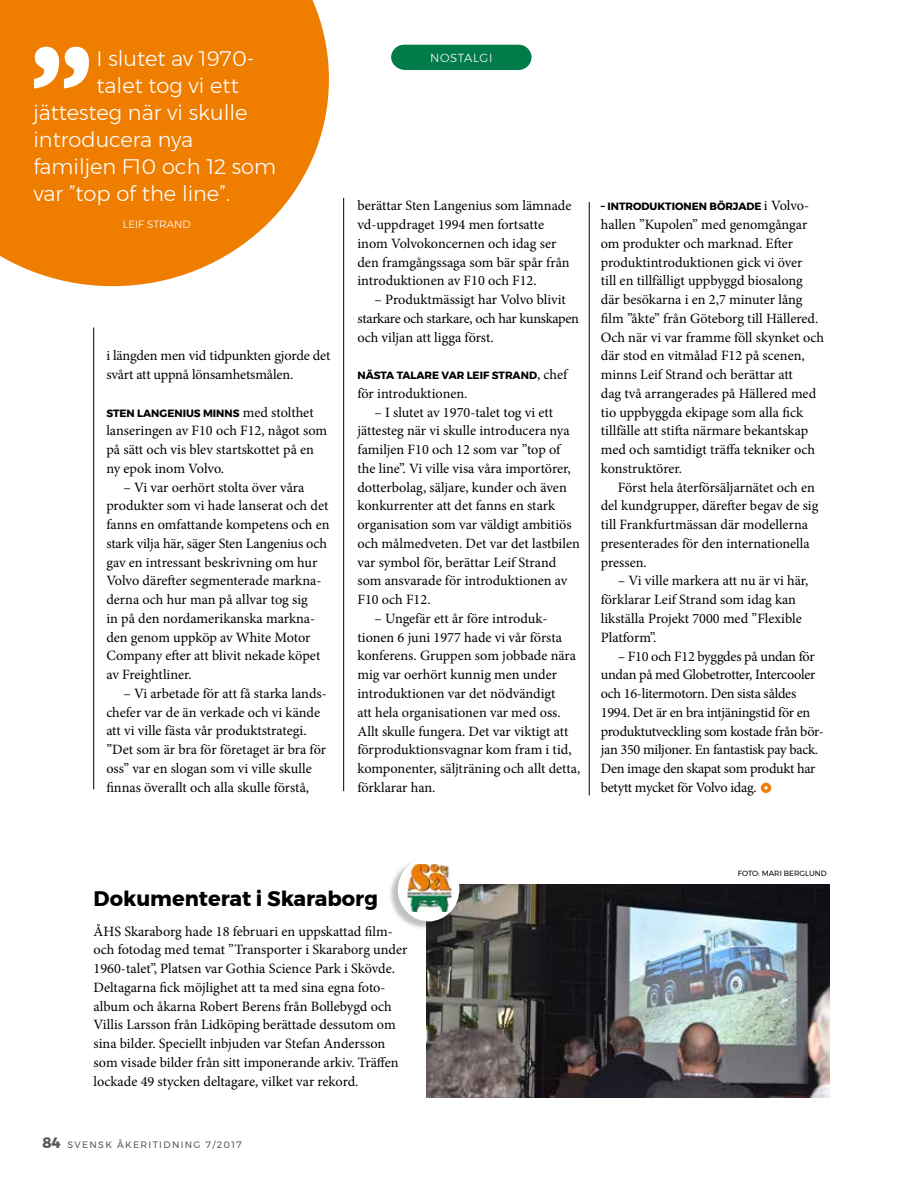
<style>
.page{position:relative;width:923px;height:1191px;background:#fff}
.page>*{position:absolute;margin:0;border:0;box-sizing:border-box;transform-origin:0 0}
.t1{font:300 21px "Montserrat";color:#fff}
.t2{font:700 21px "Montserrat";color:#000}
.t3{font:14.25px/18.8px "Minion Pro";letter-spacing:-.005em;color:#000}
.t4{font:300 11.7px "Montserrat";letter-spacing:.05em;color:#fff}
.t5{font:700 10.5px "Montserrat";color:#000}
.t6{font:300 10.5px "Montserrat";color:#fff}
.t7{font:9.3px "Montserrat";letter-spacing:.145em;color:#575756}
.t8{font:7.5px "Montserrat";color:#000}
.s1{font-family:"Minion Pro";font-weight:400;font-size:14.25px}
.s2{font-weight:700;font-size:15px}
</style>
<div class="page">
<svg style="left:0;top:0;width:329px;height:286px;background:#f08c1e"></svg>
<svg style="left:34px;top:47px;width:55px;height:41px"></svg>
<img style="left:426px;top:884px;width:403px;height:213px">
<div style="left:388px;top:858px;width:70px;height:72px;background:#000;opacity:.25"></div>
<div style="left:398px;top:857px;width:61px;height:64px;background:#fff;border-radius:50%"></div>
<img style="left:407px;top:864px;width:44px;height:48px">
<hr style="left:93px;top:327px;width:1px;height:462px;background:#000">
<hr style="left:343px;top:198px;width:1px;height:593px;background:#000">
<hr style="left:589px;top:202px;width:1px;height:593px;background:#000">
<div style="left:391px;top:45px;width:140px;height:25px;background:#007b49"></div>
<h1 class="t1" style="left:96px;top:42px;width:159px">I slutet av 1970-</h1>
<h1 class="t1" style="left:96px;top:69px;width:144px">talet tog vi ett</h1>
<h1 class="t1" style="left:33px;top:96px;width:215px">jättesteg när vi skulle</h1>
<h1 class="t1" style="left:33px;top:123px;width:161px">introducera nya</h1>
<h1 class="t1" style="left:33px;top:150px;width:244px">familjen F10 och 12 som</h1>
<h1 class="t1" style="left:33px;top:177px;width:198px">var ”top of the line”.</h1>
<p class="t6" style="left:123px;top:216px;width:69px">LEIF STRAND</p>
<p class="t3" style="left:106px;top:346px;width:226px">i längden men vid tidpunkten gjorde det svårt att uppnå lönsamhetsmålen.</p>
<p class="t5" style="left:106px;top:404px;width:209px">STEN LANGENIUS MINNS <span class="s1">med stolthet</span></p>
<p class="t3" style="left:106px;top:421px;width:222px">lanseringen av F10 och F12, något som på sätt och vis blev startskottet på en ny epok inom Volvo.</p>
<p class="t3" style="left:106px;top:478px;width:225px;text-indent:17px">– Vi var oerhört stolta över våra produkter som vi hade lanserat och det fanns en omfattande kompetens och en stark vilja här, säger Sten Langenius och gav en intressant beskrivning om hur Volvo därefter segmenterade markna&shy;derna och hur man på allvar tog sig<br>in på den nordamerikanska markna&shy;den genom uppköp av White Motor Company efter att blivit nekade köpet av Freightliner.</p>
<p class="t3" style="left:106px;top:684px;width:222px;text-indent:17px">– Vi arbetade för att få starka lands&shy;chefer var de än verkade och vi kände att vi ville fästa vår produktstrategi. ”Det som är bra för företaget är bra för oss” var en slogan som vi ville skulle finnas överallt och alla skulle förstå,</p>
<p class="t4" style="left:430px;top:49px;width:64px">NOSTALGI</p>
<p class="t3" style="left:357px;top:196px;width:215px">berättar Sten Langenius som lämnade vd-uppdraget 1994 men fortsatte inom Volvokoncernen och idag ser den framgångssaga som bär spår från introduktionen av F10 och F12.</p>
<p class="t3" style="left:357px;top:290px;width:223px;text-indent:17px">– Produktmässigt har Volvo blivit starkare och starkare, och har kunskapen och viljan att ligga först.</p>
<p class="t5" style="left:357px;top:367px;width:211px">NÄSTA TALARE VAR LEIF STRAND<span class="s1">, chef</span></p>
<p class="t3" style="left:357px;top:384px;width:112px">för introduktionen.</p>
<p class="t3" style="left:357px;top:403px;width:224px;text-indent:17px">– I slutet av 1970-talet tog vi ett jättesteg när vi skulle introducera nya familjen F10 och 12 som var ”top of the line”. Vi ville visa våra importörer, dotterbolag, säljare, kunder och även konkurrenter att det fanns en stark organisation som var väldigt ambitiös och målmedveten. Det var det lastbilen var symbol för, berättar Leif Strand som ansvarade för introduktionen av F10 och F12.</p>
<p class="t3" style="left:357px;top:609px;width:224px;text-indent:17px">– Ungefär ett år före introduk&shy;tionen 6 juni 1977 hade vi vår första konferens. Gruppen som jobbade nära mig var oerhört kunnig men under introduktionen var det nödvändigt<br>att hela organisationen var med oss.<br>Allt skulle fungera. Det var viktigt att förproduktionsvagnar kom fram i tid, komponenter, säljträning och allt detta, förklarar han.</p>
<p class="t5" style="left:601px;top:198px;width:210px">– INTRODUKTIONEN BÖRJADE <span class="s1">i Volvo-</span></p>
<p class="t3" style="left:601px;top:215px;width:225px">hallen ”Kupolen” med genomgångar om produkter och marknad. Efter produktintroduktionen gick vi över<br>till en tillfälligt uppbyggd biosalong där besökarna i en 2,7 minuter lång film ”åkte” från Göteborg till Hällered.<br>Och när vi var framme föll skynket och där stod en vitmålad F12 på scenen, minns Leif Strand och berättar att<br>dag två arrangerades på Hällered med tio uppbyggda ekipage som alla fick tillfälle att stifta närmare bekantskap med och samtidigt träffa tekniker och konstruktörer.</p>
<p class="t3" style="left:601px;top:478px;width:219px;text-indent:17px">Först hela återförsäljarnätet och en del kundgrupper, därefter begav de sig till Frankfurtmässan där modellerna presenterades för den internationella pressen.</p>
<p class="t3" style="left:601px;top:571px;width:209px;text-indent:17px">– Vi ville markera att nu är vi här, förklarar Leif Strand som idag kan likställa Projekt 7000 med ”Flexible<br>Platform”.</p>
<p class="t3" style="left:601px;top:646px;width:225px;text-indent:17px">– F10 och F12 byggdes på undan för undan på med Globetrotter, Intercooler och 16-litermotorn. Den sista såldes 1994. Det är en bra intjäningstid för en produktutveckling som kostade från bör&shy;jan 350 miljoner. En fantastisk pay back.<br>Den image den skapat som produkt har betytt mycket för Volvo idag.</p>
<h1 class="t2" style="left:94px;top:882px;width:286px">Dokumenterat i Skaraborg</h1>
<p class="t3" style="left:94px;top:921px;width:315px">ÅHS Skaraborg hade 18 februari en uppskattad film&shy;och fotodag med temat ”Transporter i Skaraborg under 1960-talet”, Platsen var Gothia Science Park i Skövde.<br>Deltagarna fick möjlighet att ta med sina egna foto&shy;album och åkarna Robert Berens från Bollebygd och Villis Larsson från Lidköping berättade dessutom om sina bilder. Speciellt inbjuden var Stefan Andersson som visade bilder från sitt imponerande arkiv. Träffen lockade 49 stycken deltagare, vilket var rekord.</p>
<p class="t7" style="left:42px;top:1138px;width:201px"><span class="s2">84</span> SVENSK ÅKERITIDNING 7/2017</p>
<p class="t8" style="left:738px;top:867px;width:90px">FOTO: MARI BERGLUND</p>
</div>
